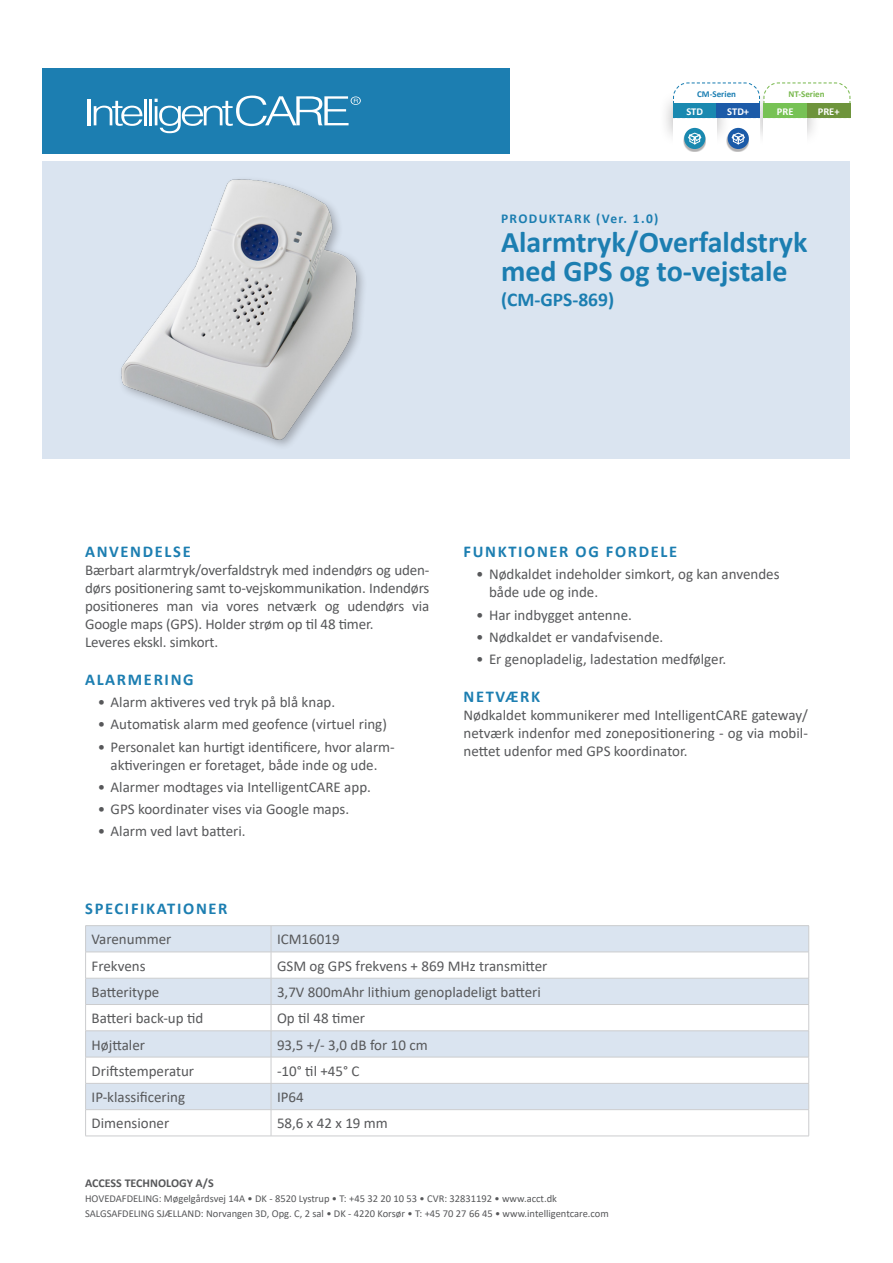
<style>
.page{position:relative;width:893px;height:1263px;background:#fff}
.page>*{position:absolute;margin:0;border:0;box-sizing:border-box;transform-origin:0 0}
.t1{font:700 30px "Calibri";color:#1c7eb1}
.t2{font:700 19.5px "Calibri";color:#1c7eb1}
.t3{font:700 16.5px "Calibri";letter-spacing:.1em;color:#1c7eb1}
.t4{font:15.15px/18px "Calibri";color:#57585a}
.t5{font:15px/18px "Calibri";color:#57585a;text-align:justify}
.t6{font:700 13.5px "Calibri";letter-spacing:.1em;color:#1c7eb1}
.t7{font:700 12px "Calibri";color:#57585a}
.t8{font:10.5px/15px "Calibri";color:#57585a}
.t9{font:700 10.5px "Calibri";color:#fff}
.t10{font:700 9px "Calibri";color:#78b84d}
.t11{font:700 9px "Calibri";color:#1a7eb2}
</style>
<div class="page">
<div style="left:43px;top:162px;width:807px;height:297px;background:#dae4f0"></div>
<div style="left:43px;top:68px;width:467px;height:85px;background:#1c7eb1"></div>
<hr style="left:87px;top:99px;width:3px;height:26px;background:#fff">
<svg style="left:94px;top:101px;width:48px;height:25px"></svg>
<hr style="left:144px;top:99px;width:2px;height:26px;background:#fff">
<hr style="left:149px;top:99px;width:3px;height:26px;background:#fff">
<svg style="left:155px;top:96px;width:206px;height:37px"></svg>
<div style="left:749px;top:89px;width:72px;height:58px;background:#231f20;opacity:.35"></div>
<div style="left:763px;top:118px;width:44px;height:29px;background:#fff"></div>
<div style="left:716px;top:118px;width:44px;height:29px;background:#fff"></div>
<div style="left:659px;top:89px;width:71px;height:58px;background:#231f20;opacity:.35"></div>
<div style="left:673px;top:118px;width:43px;height:29px;background:#fff"></div>
<svg style="left:672px;top:82px;width:179px;height:37px"></svg>
<div style="left:673px;top:104px;width:43px;height:14px;background:#1a89b0"></div>
<div style="left:716px;top:104px;width:44px;height:14px;background:#1c5ba8"></div>
<img style="left:121px;top:179px;width:238px;height:266px">
<div style="left:86px;top:926px;width:722px;height:26px;background:#dae4f0"></div>
<svg style="left:86px;top:953px;width:722px;height:183px"></svg>
<hr style="left:85px;top:925px;width:186px;height:1px;background:#cbccce">
<hr style="left:271px;top:925px;width:538px;height:1px;background:#cbccce">
<hr style="left:85px;top:952px;width:186px;height:1px;background:#cbccce">
<hr style="left:271px;top:952px;width:538px;height:1px;background:#cbccce">
<hr style="left:85px;top:978px;width:186px;height:1px;background:#cbccce">
<hr style="left:271px;top:978px;width:538px;height:1px;background:#cbccce">
<hr style="left:85px;top:1004px;width:186px;height:1px;background:#cbccce">
<hr style="left:271px;top:1004px;width:538px;height:1px;background:#cbccce">
<hr style="left:85px;top:1030px;width:186px;height:1px;background:#cbccce">
<hr style="left:271px;top:1030px;width:538px;height:1px;background:#cbccce">
<hr style="left:85px;top:1057px;width:186px;height:1px;background:#cbccce">
<hr style="left:271px;top:1057px;width:538px;height:1px;background:#cbccce">
<hr style="left:85px;top:1083px;width:186px;height:1px;background:#cbccce">
<hr style="left:271px;top:1083px;width:538px;height:1px;background:#cbccce">
<hr style="left:85px;top:1109px;width:186px;height:1px;background:#cbccce">
<svg style="left:85px;top:926px;width:1px;height:210px"></svg>
<hr style="left:271px;top:1109px;width:538px;height:1px;background:#cbccce">
<svg style="left:271px;top:926px;width:1px;height:210px"></svg>
<svg style="left:808px;top:926px;width:1px;height:210px"></svg>
<hr style="left:85px;top:1136px;width:186px;height:1px;background:#cbccce">
<hr style="left:271px;top:1136px;width:538px;height:1px;background:#cbccce">
<div style="left:727px;top:129px;width:22px;height:23px;background:#231f20;opacity:.35"></div>
<div style="left:728px;top:128px;width:21px;height:21px;background:#1c5ba8;border-radius:50%"></div>
<svg style="left:732px;top:133px;width:13px;height:11px"></svg>
<div style="left:683px;top:129px;width:23px;height:23px;background:#231f20;opacity:.35"></div>
<div style="left:684px;top:128px;width:21px;height:21px;background:#1a89b0;border-radius:50%"></div>
<svg style="left:688px;top:133px;width:13px;height:11px"></svg>
<p class="t11" style="left:697px;top:88px;width:40px">CM-Serien</p>
<p class="t9" style="left:686px;top:104px;width:18px">STD</p>
<p class="t9" style="left:727px;top:104px;width:23px">STD+</p>
<p class="t10" style="left:788px;top:88px;width:38px">NT-Serien</p>
<p class="t9" style="left:777px;top:104px;width:18px">PRE</p>
<p class="t9" style="left:818px;top:104px;width:23px">PRE+</p>
<p class="t6" style="left:501px;top:209px;width:159px">PRODUKTARK (Ver. 1.0)</p>
<p class="t1" style="left:501px;top:221px;width:308px">Alarmtryk/Overfaldstryk</p>
<p class="t1" style="left:501px;top:249px;width:288px">med GPS og to-vejstale</p>
<p class="t2" style="left:501px;top:286px;width:115px">(CM-GPS-869)</p>
<p class="t3" style="left:85px;top:540px;width:107px">ANVENDELSE</p>
<p class="t5" style="left:85px;top:561px;width:346px">Bærbart alarmtryk/overfaldstryk med indendørs og uden&shy;dørs positionering samt to-vejskommunikation. Indendørs positioneres man via vores netværk og udendørs via Google maps (GPS). Holder strøm op til 48 timer.</p>
<p class="t5" style="left:85px;top:633px;width:135px">Leveres ekskl. simkort.</p>
<p class="t3" style="left:85px;top:668px;width:110px">ALARMERING</p>
<p class="t5" style="left:98px;top:693px;width:239px">• Alarm aktiveres ved tryk på blå knap.</p>
<p class="t5" style="left:98px;top:715px;width:291px">• Automatisk alarm med geofence (virtuel ring)</p>
<p class="t5" style="left:98px;top:737px;width:299px;text-align:center">• Personalet kan hurtigt identificere, hvor alarm&shy;aktiveringen er foretaget, både inde og ude.</p>
<p class="t5" style="left:98px;top:778px;width:275px">• Alarmer modtages via IntelligentCARE app.</p>
<p class="t5" style="left:98px;top:800px;width:253px">• GPS koordinater vises via Google maps.</p>
<p class="t5" style="left:98px;top:822px;width:149px">• Alarm ved lavt batteri.</p>
<p class="t3" style="left:85px;top:897px;width:144px">SPECIFIKATIONER</p>
<p class="t3" style="left:463px;top:540px;width:215px">FUNKTIONER OG FORDELE</p>
<p class="t4" style="left:489px;top:565px;width:292px;text-indent:-13px">• Nødkaldet indeholder simkort, og kan anvendes både ude og inde.</p>
<p class="t5" style="left:476px;top:605px;width:157px">• Har indbygget antenne.</p>
<p class="t5" style="left:476px;top:627px;width:189px">• Nødkaldet er vandafvisende.</p>
<p class="t5" style="left:476px;top:650px;width:251px">• Er genopladelig, ladestation medfølger.</p>
<p class="t3" style="left:463px;top:685px;width:78px">NETVÆRK</p>
<p class="t5" style="left:463px;top:706px;width:346px">Nødkaldet kommunikerer med IntelligentCARE gateway/ netværk indenfor med zonepositionering - og via mobil&shy;nettet udenfor med GPS koordinator.</p>
<p class="t5" style="left:92px;top:930px;width:81px">Varenummer</p>
<p class="t5" style="left:277px;top:930px;width:64px">ICM16019</p>
<p class="t5" style="left:92px;top:956px;width:56px">Frekvens</p>
<p class="t5" style="left:277px;top:956px;width:272px">GSM og GPS frekvens + 869 MHz transmitter</p>
<p class="t5" style="left:92px;top:983px;width:69px">Batteritype</p>
<p class="t5" style="left:277px;top:983px;width:265px">3,7V 800mAhr lithium genopladeligt batteri</p>
<p class="t5" style="left:92px;top:1009px;width:113px">Batteri back-up tid</p>
<p class="t5" style="left:277px;top:1009px;width:90px">Op til 48 timer</p>
<p class="t5" style="left:92px;top:1035px;width:55px">Højttaler</p>
<p class="t5" style="left:277px;top:1035px;width:152px">93,5 +/- 3,0 dB for 10 cm</p>
<p class="t5" style="left:92px;top:1061px;width:104px">Driftstemperatur</p>
<p class="t5" style="left:277px;top:1061px;width:84px">-10° til +45° C</p>
<p class="t5" style="left:92px;top:1088px;width:95px">IP-klassificering</p>
<p class="t5" style="left:277px;top:1088px;width:28px">IP64</p>
<p class="t5" style="left:92px;top:1114px;width:79px">Dimensioner</p>
<p class="t5" style="left:277px;top:1114px;width:112px">58,6 x 42 x 19 mm</p>
<p class="t7" style="left:85px;top:1174px;width:130px">ACCESS TECHNOLOGY A/S</p>
<p class="t8" style="left:85px;top:1191px;width:525px">HOVEDAFDELING: Møgelgårdsvej 14A • DK - 8520 Lystrup • T: +45 32 20 10 53 • CVR: 32831192 • www.acct.dk<br>SALGSAFDELING SJÆLLAND: Norvangen 3D, Opg. C, 2 sal • DK - 4220 Korsør • T: +45 70 27 66 45 • www.intelligentcare.com</p>
</div>
